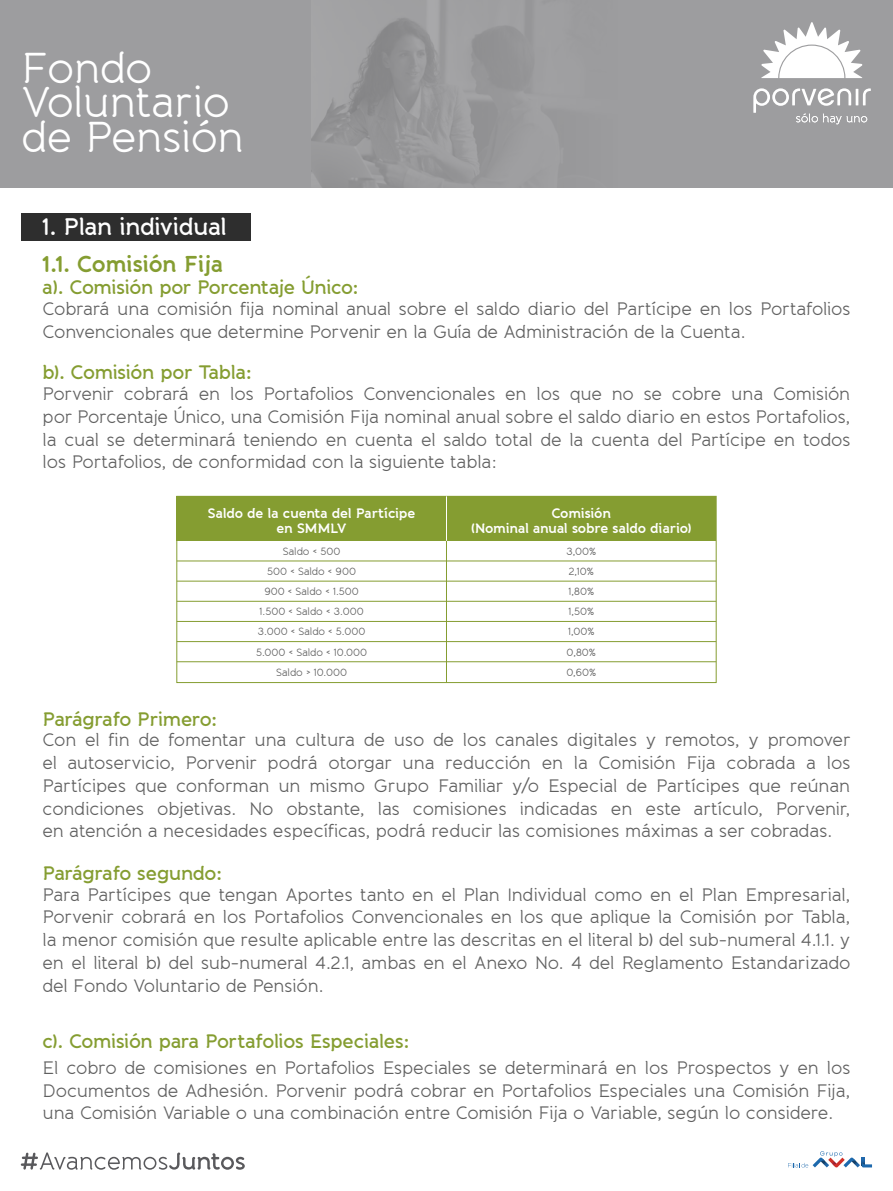
<style>
.page{position:relative;width:893px;height:1191px;background:#fff}
.page>*{position:absolute;margin:0;border:0;box-sizing:border-box;transform-origin:0 0}
.t1{font:43.2px/34.7px "Banda";letter-spacing:-.015em;color:#fff}
.t2{font:600 24px "Banda";letter-spacing:-.02em;color:#fff}
.t3{font:700 22.5px "Banda";letter-spacing:-.02em;color:#859d31}
.t4{font:600 19.5px "Banda";letter-spacing:-.02em;color:#859d31}
.t5{font:18px/22.6px "Banda";letter-spacing:-.01em;color:#606060;text-align:justify}
.t6{font:700 13.5px/14.9px "Banda";letter-spacing:-.02em;color:#fff;text-align:center}
.t7{font:10.5px/20.1px "Banda";color:#606060;text-align:center}
</style>
<div class="page">
<div style="left:0;top:0;width:893px;height:187px;background:#9d9d9f"></div>
<div style="left:21px;top:213px;width:230px;height:28px;background:#2e2e2e"></div>
<img style="left:312px;top:0;width:201px;height:187px">
<svg style="left:761px;top:22px;width:101px;height:56px"></svg>
<svg style="left:753px;top:88px;width:118px;height:36px"></svg>
<svg style="left:21px;top:1152px;width:224px;height:17px"></svg>
<svg style="left:788px;top:1151px;width:84px;height:16px"></svg>
<hr style="left:177px;top:661px;width:539px;height:1px;background:#859d31">
<hr style="left:177px;top:641px;width:539px;height:1px;background:#859d31">
<hr style="left:177px;top:621px;width:539px;height:1px;background:#859d31">
<hr style="left:177px;top:601px;width:539px;height:1px;background:#859d31">
<hr style="left:177px;top:581px;width:539px;height:1px;background:#859d31">
<div style="left:177px;top:496px;width:539px;height:45px;background:#859d31"></div>
<hr style="left:177px;top:560px;width:539px;height:1px;background:#859d31">
<hr style="left:446px;top:496px;width:1px;height:186px;background:#859d31">
<hr style="left:446px;top:496px;width:1px;height:45px;background:#fff">
<h1 class="t1" style="left:21px;top:50px;width:225px">Fondo<br>Voluntario de Pensión</h1>
<h2 class="t2" style="left:43px;top:212px;width:186px">1. Plan individual</h2>
<p class="t3" style="left:43px;top:250px;width:182px">1.1. Comisión Fija</p>
<p class="t4" style="left:43px;top:275px;width:317px">a). Comisión por Porcentaje Único:</p>
<p class="t5" style="left:43px;top:297px;width:809px">Cobrará una comisión fija nominal anual sobre el saldo diario del Partícipe en los Portafolios<br>Convencionales que determine Porvenir en la Guía de Administración de la Cuenta.</p>
<p class="t4" style="left:43px;top:361px;width:211px">b). Comisión por Tabla:</p>
<p class="t5" style="left:43px;top:383px;width:809px">Porvenir cobrará en los Portafolios Convencionales en los que no se cobre una Comisión por Porcentaje Único, una Comisión Fija nominal anual sobre el saldo diario en estos Portafolios, la cual se determinará teniendo en cuenta el saldo total de la cuenta del Partícipe en todos los Portafolios, de conformidad con la siguiente tabla:</p>
<p class="t6" style="left:208px;top:506px;width:209px">Saldo de la cuenta del Partícipe en SMMLV</p>
<p class="t6" style="left:471px;top:506px;width:222px">Comisión<br>(Nominal anual sobre saldo diario)</p>
<p class="t7" style="left:256px;top:541px;width:113px">Saldo &lt; 500<br>500 &lt; Saldo &lt; 900<br>900 &lt; Saldo &lt; 1.500<br>1.500 &lt; Saldo &lt; 3.000<br>3.000 &lt; Saldo &lt; 5.000<br>5.000 &lt; Saldo &lt; 10.000<br>Saldo &gt; 10.000</p>
<p class="t7" style="left:566px;top:541px;width:31px;text-align:left">3,00%<br>2,10%<br>1,80%<br>1,50%<br>1,00%<br>0,80%<br>0,60%</p>
<p class="t4" style="left:43px;top:707px;width:176px">Parágrafo Primero:</p>
<p class="t5" style="left:43px;top:729px;width:809px">Con el fin de fomentar una cultura de uso de los canales digitales y remotos, y promover el autoservicio, Porvenir podrá otorgar una reducción en la Comisión Fija cobrada a los Partícipes que conforman un mismo Grupo Familiar y/o Especial de Partícipes que reúnan condiciones objetivas. No obstante, las comisiones indicadas en este artículo, Porvenir, en atención a necesidades específicas, podrá reducir las comisiones máximas a ser cobradas.</p>
<p class="t4" style="left:43px;top:861px;width:181px">Parágrafo segundo:</p>
<p class="t5" style="left:43px;top:883px;width:809px">Para Partícipes que tengan Aportes tanto en el Plan Individual como en el Plan Empresarial, Porvenir cobrará en los Portafolios Convencionales en los que aplique la Comisión por Tabla, la menor comisión que resulte aplicable entre las descritas en el literal b) del sub-numeral 4.1.1. y en el literal b) del sub-numeral 4.2.1, ambas en el Anexo No. 4 del Reglamento Estandarizado del Fondo Voluntario de Pensión.</p>
<p class="t4" style="left:43px;top:1029px;width:368px">c). Comisión para Portafolios Especiales:</p>
<p class="t5" style="left:43px;top:1056px;width:809px">El cobro de comisiones en Portafolios Especiales se determinará en los Prospectos y en los Documentos de Adhesión. Porvenir podrá cobrar en Portafolios Especiales una Comisión Fija, una Comisión Variable o una combinación entre Comisión Fija o Variable, según lo considere.</p>
</div>
